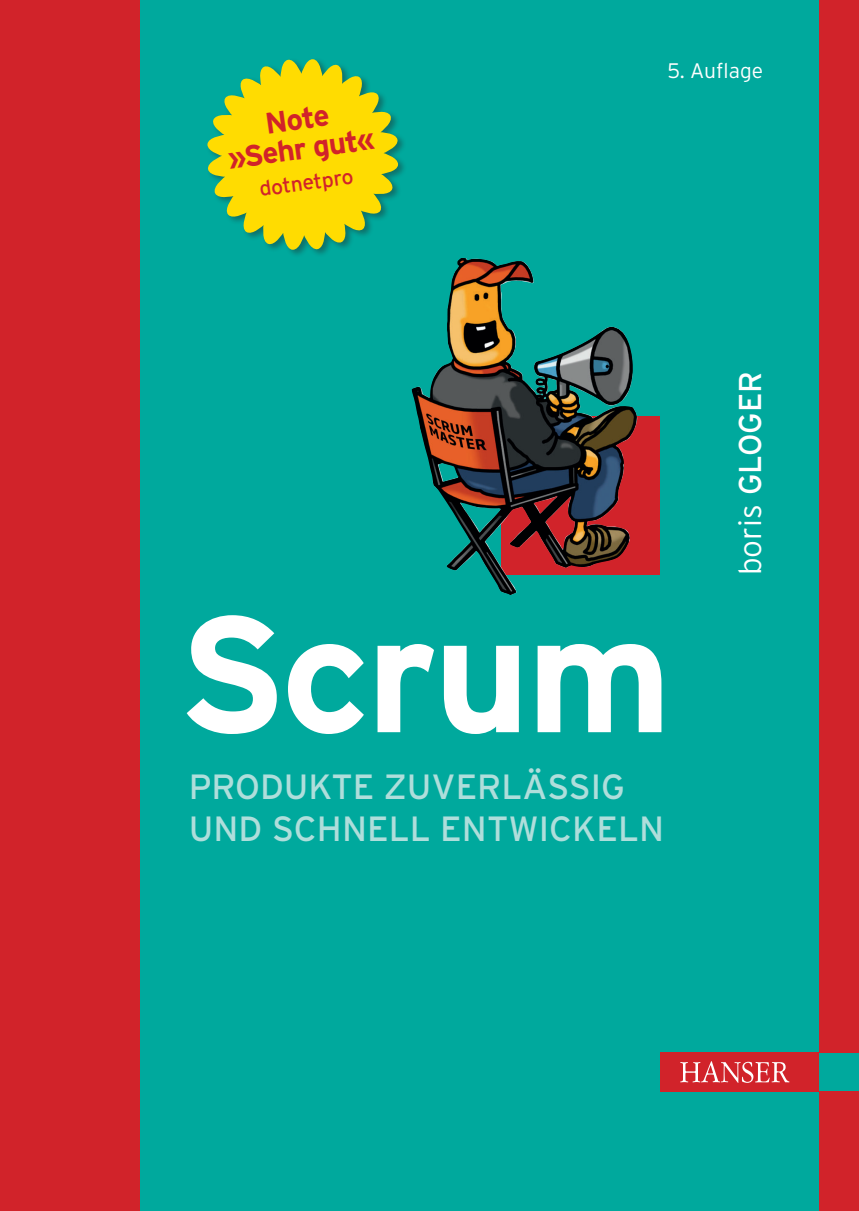
<style>
.page{position:relative;width:859px;height:1211px;background:#fff}
.page>*{position:absolute;margin:0;border:0;box-sizing:border-box;transform-origin:0 0}
.t1{font:700 164.5px "Interstate";letter-spacing:-.02em;color:#fff}
.t2{font:35px/42px "Interstate";color:#afdedb}
.t3{font:31.5px "Interstate";color:#fff}
.t4{font:700 29.75px/29.8px "Interstate";color:#d1232a;text-align:center}
.t5{font:300 21px "Interstate";color:#fff}
.t6{font:21px "Interstate";color:#d1232a}
.s1{font-weight:300}
</style>
<div class="page">
<div style="left:0;top:0;width:858px;height:1210px;background:#00a99d"></div>
<div style="left:819px;top:0;width:39px;height:1052px;background:#d1232a"></div>
<div style="left:819px;top:1091px;width:39px;height:119px;background:#d1232a"></div>
<div style="left:660px;top:1052px;width:159px;height:39px;background:#d1232a"></div>
<svg style="left:680px;top:1061px;width:109px;height:21px"></svg>
<div style="left:501px;top:416px;width:159px;height:159px;background:#d1232a"></div>
<img style="left:411px;top:258px;width:227px;height:337px">
<div style="left:0;top:0;width:139px;height:1210px;background:#d1232a"></div>
<div style="left:205px;top:58px;width:201px;height:200px;background:#231f20;opacity:.4"></div>
<svg style="left:206px;top:58px;width:193px;height:193px"></svg>
<p class="t4" style="left:221px;top:114px;width:150px;rotate:-8deg">Note »Sehr gut«</p>
<p class="t6" style="left:257px;top:176px;width:96px;rotate:-8deg">dotnetpro</p>
<p class="t5" style="left:667px;top:57px;width:97px">5. Auflage</p>
<p class="t3" style="left:730px;top:575px;width:206px;rotate:-90deg"><span class="s1">boris</span> GLOGER</p>
<h1 class="t1" style="left:177px;top:574px;width:495px">Scrum</h1>
<p class="t2" style="left:189px;top:765px;width:476px">PRODUKTE ZUVERLÄSSIG<br>UND SCHNELL ENTWICKELN</p>
</div>
